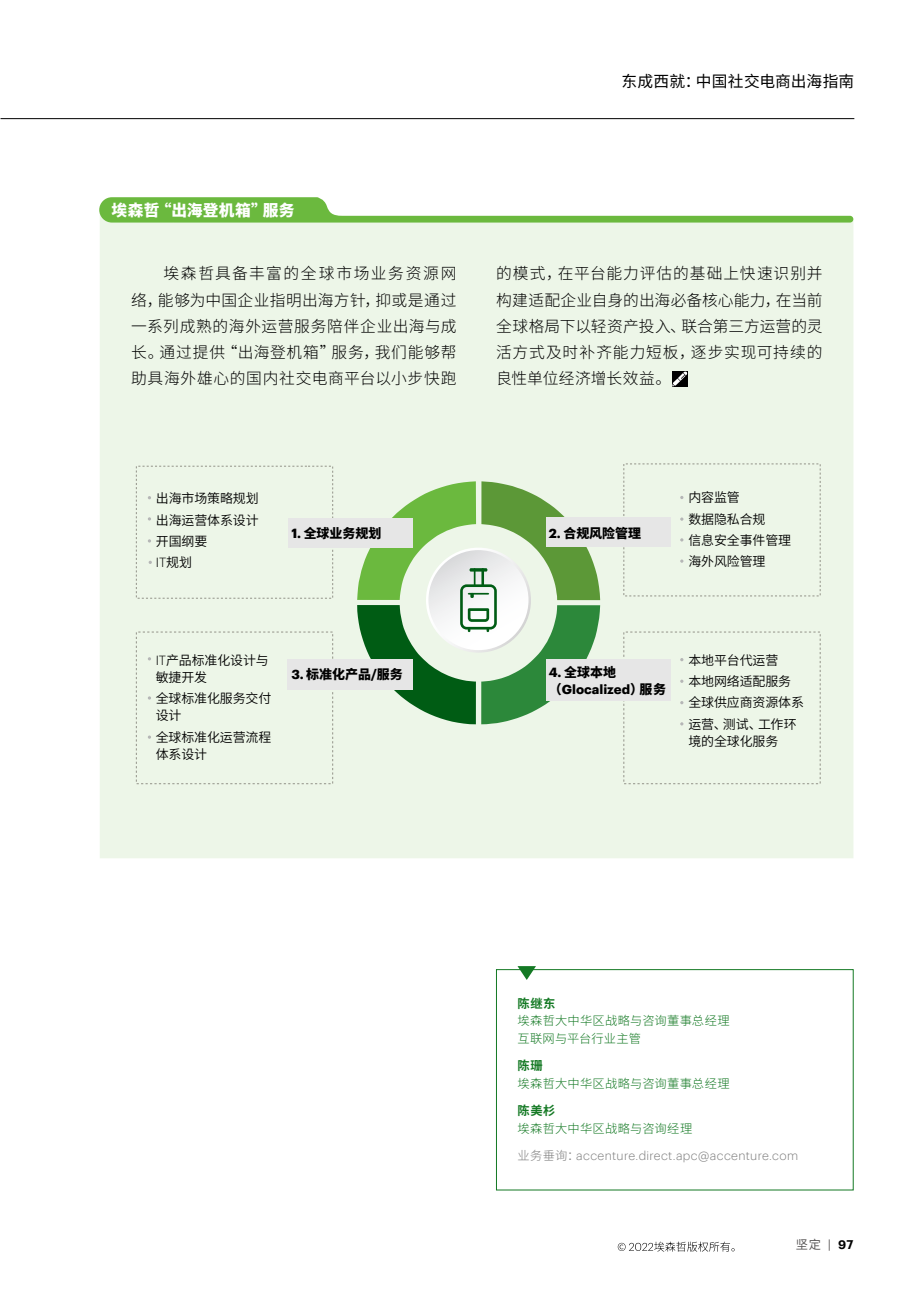
<style>
.page{position:relative;width:918px;height:1290px;background:#fff}
.page>*{position:absolute;margin:0;border:0;box-sizing:border-box;transform-origin:0 0}
.t1{font:300 15.75px/26.2px "Source Han Sans CN";letter-spacing:.04em;color:#000;text-align:justify}
.t2{font:15.75px "Source Han Sans CN";letter-spacing:.01em;color:#000}
.t3{font:800 15.75px "Source Han Sans CN";letter-spacing:.015em;color:#fff}
.t4{font:12.95px/21.3px "Source Han Sans CN";letter-spacing:-.01em;color:#000}
.t5{font:800 12.95px "Source Han Sans CN";color:#000}
.t6{font:700 12.95px "Graphik";color:#000}
.t7{font:300 12.95px "Graphik";color:#000}
.t8{font:300 12.25px/17.5px "Source Han Sans CN";letter-spacing:.02em;color:#147924}
.t9{font:300 12.25px "Graphik";letter-spacing:.025em;color:#7d7d7d}
.t10{font:700 12.25px "Source Han Sans CN";letter-spacing:.05em;color:#147924}
.t11{font:12.25px "Source Han Sans CN";color:#595757}
.s1{font-family:"Source Han Sans CN";font-weight:400}
.s2{font-family:"Graphik";font-weight:700}
.s3{font-family:"Graphik";font-weight:300}
.s4{font-family:"Source Han Sans CN";font-weight:800}
.s5{font-family:"Source Han Sans CN"}
.s6{font-family:"Graphik"}
.s7{font-family:"Graphik";font-weight:600;color:#000}
</style>
<div class="page">
<svg style="left:618px;top:1241px;width:116px;height:10px"></svg>
<div style="left:100px;top:223px;width:753px;height:635px;background:#edf6e8"></div>
<hr style="left:1px;top:118px;width:853px;height:1px;background:#000">
<svg style="left:99px;top:197px;width:754px;height:26px"></svg>
<svg style="left:357px;top:481px;width:243px;height:243px"></svg>
<div style="left:288px;top:518px;width:124px;height:29px;background:#e6e6e6"></div>
<div style="left:287px;top:659px;width:126px;height:30px;background:#e6e6e6"></div>
<div style="left:546px;top:517px;width:124px;height:30px;background:#e6e6e6"></div>
<div style="left:546px;top:659px;width:124px;height:42px;background:#e6e6e6"></div>
<svg style="left:136px;top:465px;width:197px;height:134px"></svg>
<div style="left:136px;top:631px;width:197px;height:153px;background:#edf6e8"></div>
<svg style="left:623px;top:463px;width:198px;height:134px"></svg>
<svg style="left:623px;top:631px;width:198px;height:153px"></svg>
<svg style="left:672px;top:371px;width:15px;height:16px"></svg>
<div style="left:496px;top:969px;width:357px;height:221px;border:1px solid #147924"></div>
<svg style="left:517px;top:966px;width:19px;height:14px"></svg>
<p class="t2" style="left:621px;top:72px;width:234px">东成西就：中国社交电商出海指南</p>
<p class="t3" style="left:112px;top:201px;width:184px">埃森哲“出海登机箱”服务</p>
<p class="t1" style="left:131px;top:261px;width:327px;text-indent:32px">埃森哲具备丰富的全球市场业务资源网络，能够为中国企业指明出海方针，抑或是通过一系列成熟的海外运营服务陪伴企业出海与成长。通过提供“出海登机箱”服务，我们能够帮助具海外雄心的国内社交电商平台以小步快跑</p>
<p class="t1" style="left:496px;top:261px;width:328px">的模式，在平台能力评估的基础上快速识别并构建适配企业自身的出海必备核心能力，在当前全球格局下以轻资产投入、联合第三方运营的灵活方式及时补齐能力短板，逐步实现可持续的良性单位经济增长效益。</p>
<p class="t4" style="left:156px;top:488px;width:104px;text-align:justify">出海市场策略规划出海运营体系设计开国纲要</p>
<p class="t7" style="left:156px;top:553px;width:38px">IT<span class="s1">规划</span></p>
<p class="t5" style="left:291px;top:526px;width:91px"><span class="s2">1.</span> 全球业务规划</p>
<p class="t4" style="left:156px;top:651px;width:115px;line-height:17.3px"><span class="s3">IT</span>产品标准化设计与敏捷开发</p>
<p class="t4" style="left:156px;top:690px;width:117px;line-height:17.3px">全球标准化服务交付设计</p>
<p class="t4" style="left:156px;top:728px;width:117px;line-height:17.3px">全球标准化运营流程体系设计</p>
<p class="t5" style="left:291px;top:667px;width:113px"><span class="s2">3.</span> 标准化产品<span class="s2">/</span>服务</p>
<p class="t5" style="left:549px;top:526px;width:94px"><span class="s2">2.</span> 合规风险管理</p>
<p class="t4" style="left:688px;top:487px;width:104px">内容监管<br>数据隐私合规<br>信息安全事件管理海外风险管理</p>
<p class="t5" style="left:549px;top:665px;width:69px"><span class="s2">4.</span> 全球本地</p>
<p class="t6" style="left:549px;top:679px;width:119px"><span class="s4">（</span>Glocalized<span class="s4">）服务</span></p>
<p class="t4" style="left:688px;top:649px;width:117px">本地平台代运营<br>本地网络适配服务全球供应商资源体系运营、测试、工作环</p>
<p class="t4" style="left:688px;top:731px;width:91px">境的全球化服务</p>
<p class="t10" style="left:517px;top:996px;width:39px">陈继东</p>
<p class="t8" style="left:517px;top:1012px;width:214px">埃森哲大中华区战略与咨询董事总经理互联网与平台行业主管</p>
<p class="t10" style="left:517px;top:1059px;width:27px">陈珊</p>
<p class="t8" style="left:517px;top:1075px;width:214px">埃森哲大中华区战略与咨询董事总经理</p>
<p class="t10" style="left:517px;top:1104px;width:39px">陈美杉</p>
<p class="t8" style="left:517px;top:1119px;width:176px">埃森哲大中华区战略与咨询经理</p>
<p class="t9" style="left:517px;top:1146px;width:282px"><span class="s5">业务垂询：</span>accenture.direct.apc@accenture.com</p>
<p class="t11" style="left:796px;top:1237px;width:59px">坚定 <span class="s6">|</span> <span class="s7">97</span></p>
</div>
